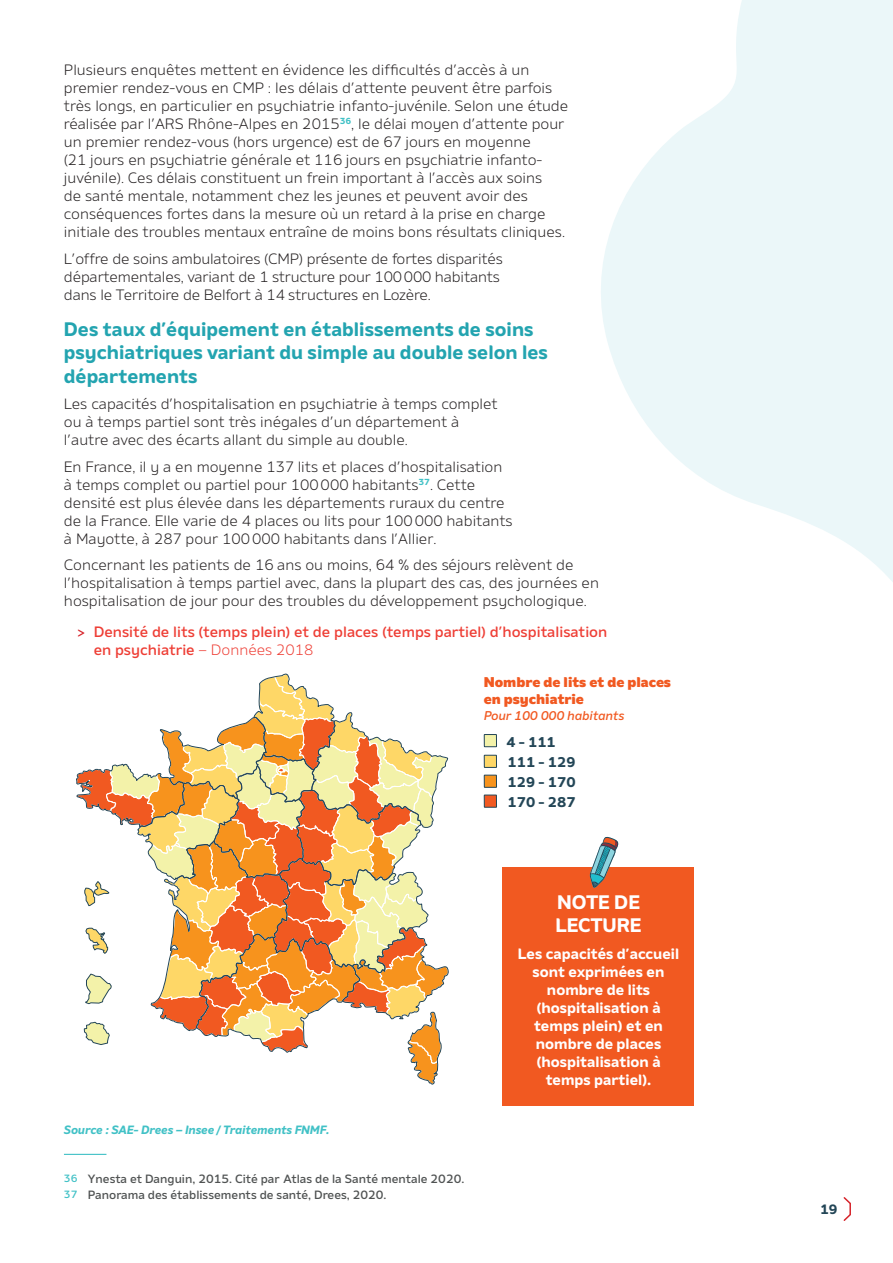
<style>
.page{position:relative;width:893px;height:1263px;background:#fff}
.page>*{position:absolute;margin:0;border:0;box-sizing:border-box;transform-origin:0 0}
.t1{font:700 19.5px/23.4px "Amino";color:#23a4b0}
.t2{font:700 19.5px/23.4px "Amino";letter-spacing:-.005em;color:#fff}
.t3{font:300 15px/18px "Amino";color:#231f20}
.t4{font:700 15px/18px "Amino";letter-spacing:-.005em;color:#fff;text-align:center}
.t5{font:500 15px/18px "Amino";color:#ee3e35}
.t6{font:900 14.1px/17px "Amino";color:#f15921}
.t7{font:700 14.1px/20.1px "Amino";color:#234657}
.t8{font:700 13.5px "Amino";color:#234657}
.t9{font:italic 500 12.75px "Amino";color:#f15921}
.t10{font:500 12px/16.5px "Amino";color:#505353}
.t11{font:italic 700 12px "Amino";color:#41c1c6}
.s1{font-size:13.5px;color:#d6232a}
.s2{font-weight:300}
.s3{font-size:10.5px;color:#41c1c6}
</style>
<div class="page">
<svg style="left:601px;top:0;width:292px;height:582px;fill:#ebf7f9"></svg>
<hr style="left:64px;top:1154px;width:42px;height:1px;background:#41c1c6">
<svg style="left:76px;top:673px;width:373px;height:411px"></svg>
<div style="left:484px;top:734px;width:12px;height:13px;background:#f3f2a9"></div>
<div style="left:484px;top:734px;width:13px;height:13px;border:1px solid #234657"></div>
<div style="left:484px;top:755px;width:12px;height:12px;background:#fed767"></div>
<div style="left:484px;top:755px;width:13px;height:13px;border:1px solid #234657"></div>
<div style="left:484px;top:775px;width:12px;height:12px;background:#f7931d"></div>
<div style="left:484px;top:775px;width:13px;height:13px;border:1px solid #234657"></div>
<div style="left:484px;top:795px;width:12px;height:12px;background:#f15921"></div>
<div style="left:484px;top:795px;width:13px;height:13px;border:1px solid #234657"></div>
<div style="left:503px;top:868px;width:191px;height:238px;background:#f15921"></div>
<svg style="left:590px;top:836px;width:29px;height:52px"></svg>
<svg style="left:843px;top:1197px;width:8px;height:24px"></svg>
<p class="t3" style="left:64px;top:61px;width:506px">Plusieurs enquêtes mettent en évidence les difficultés d’accès à un premier rendez-vous en CMP : les délais d’attente peuvent être parfois très longs, en particulier en psychiatrie infanto-juvénile. Selon une étude réalisée par l’ARS Rhône-Alpes en 2015<sup>36</sup>, le délai moyen d’attente pour un premier rendez-vous (hors urgence) est de 67 jours en moyenne<br>(21 jours en psychiatrie générale et 116 jours en psychiatrie infanto&shy;juvénile). Ces délais constituent un frein important à l’accès aux soins<br>de santé mentale, notamment chez les jeunes et peuvent avoir des conséquences fortes dans la mesure où un retard à la prise en charge initiale des troubles mentaux entraîne de moins bons résultats cliniques.</p>
<p class="t3" style="left:64px;top:249px;width:440px">L’offre de soins ambulatoires (CMP) présente de fortes disparités départementales, variant de 1 structure pour 100000 habitants dans le Territoire de Belfort à 14 structures en Lozère.</p>
<h1 class="t1" style="left:64px;top:317px;width:486px">Des taux d’équipement en établissements de soins psychiatriques variant du simple au double selon les départements</h1>
<p class="t3" style="left:64px;top:394px;width:435px">Les capacités d’hospitalisation en psychiatrie à temps complet ou à temps partiel sont très inégales d’un département à l’autre avec des écarts allant du simple au double.</p>
<p class="t3" style="left:64px;top:457px;width:450px">En France, il y a en moyenne 137 lits et places d’hospitalisation à temps complet ou partiel pour 100000 habitants<sup>37</sup>. Cette densité est plus élevée dans les départements ruraux du centre de la France. Elle varie de 4 places ou lits pour 100000 habitants à Mayotte, à 287 pour 100000 habitants dans l’Allier.</p>
<p class="t3" style="left:64px;top:555px;width:537px">Concernant les patients de 16 ans ou moins, 64 % des séjours relèvent de l’hospitalisation à temps partiel avec, dans la plupart des cas, des journées en hospitalisation de jour pour des troubles du développement psychologique.</p>
<p class="t5" style="left:94px;top:622px;width:515px;text-indent:-17px"><span class="s1">&gt;</span> Densité de lits (temps plein) et de places (temps partiel) d’hospitalisation en psychiatrie <span class="s2">– Données 2018</span></p>
<p class="t6" style="left:484px;top:673px;width:189px">Nombre de lits et de places en psychiatrie</p>
<p class="t9" style="left:484px;top:707px;width:142px">Pour 100 000 habitants</p>
<p class="t7" style="left:506px;top:731px;width:71px">4 - 111<br>111 - 129<br>129 - 170<br>170 - 287</p>
<p class="t11" style="left:64px;top:1122px;width:267px">Source : SAE- Drees – Insee / Traitements FNMF.</p>
<p class="t10" style="left:64px;top:1170px;width:402px"><span class="s3">36</span> Ynesta et Danguin, 2015. Cité par Atlas de la Santé mentale 2020.<br><span class="s3">37</span> Panorama des établissements de santé, Drees, 2020.</p>
<h1 class="t2" style="left:556px;top:889px;width:88px">NOTE DE<br>LECTURE</h1>
<p class="t4" style="left:518px;top:944px;width:163px">Les capacités d’accueil sont exprimées en nombre de lits (hospitalisation à temps plein) et en nombre de places (hospitalisation à temps partiel).</p>
<p class="t8" style="left:820px;top:1201px;width:19px">19</p>
</div>
